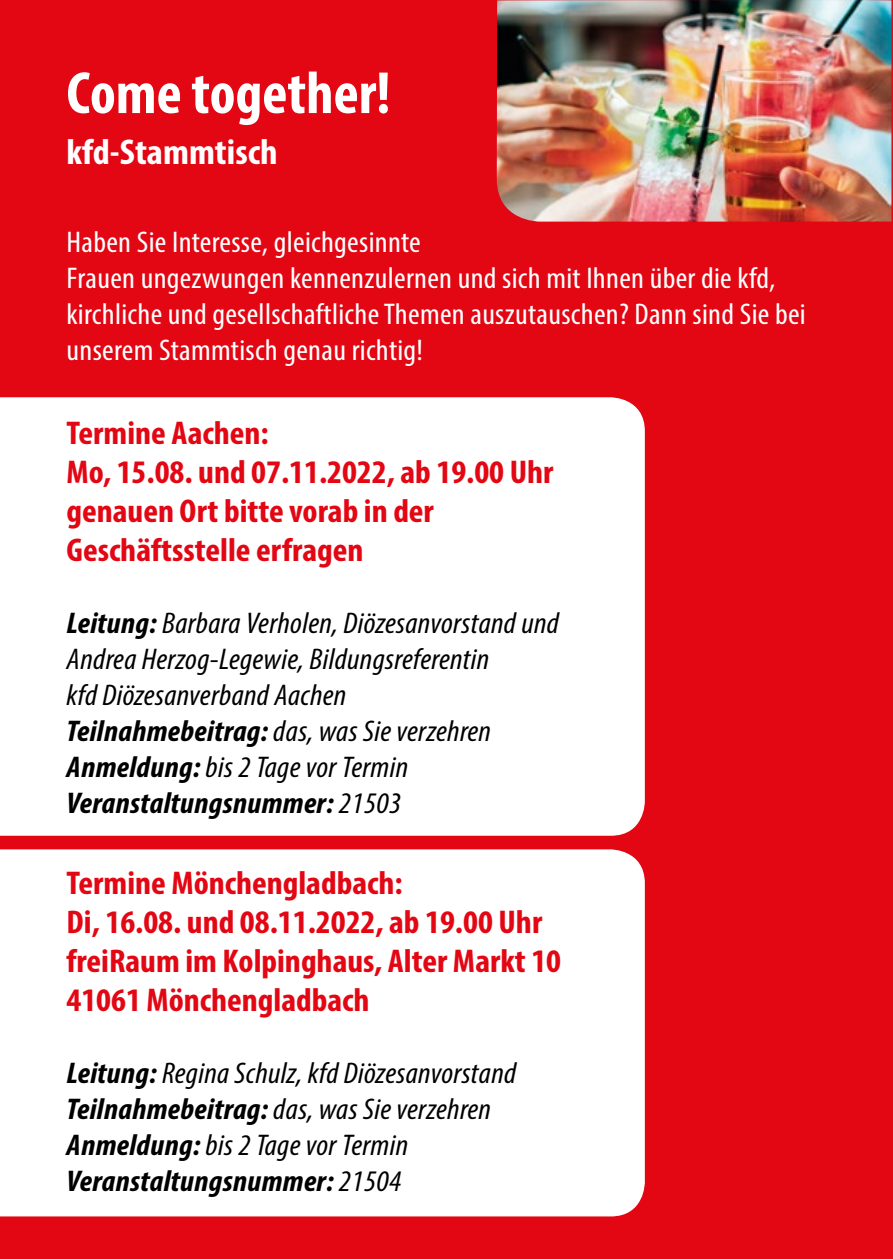
<style>
.page{position:relative;width:893px;height:1259px;background:#fff}
.page>*{position:absolute;margin:0;border:0;box-sizing:border-box;transform-origin:0 0}
.t1{font:700 condensed 60px "Myriad Pro";color:#fff}
.t2{font:700 condensed 36px "Myriad Pro";color:#fff;scale:1.06 1}
.t3{font:700 condensed 33px/39px "Myriad Pro";color:#e30613;scale:1.06 1}
.t4{font:italic condensed 30px/36px "Myriad Pro";letter-spacing:.01em;color:#000;scale:1.06 1}
.t5{font:condensed 30px/36px "Myriad Pro";letter-spacing:.01em;color:#fff;scale:1.06 1}
.s1{font-weight:700}
</style>
<div class="page">
<div style="left:0;top:0;width:892px;height:1259px;background:#e30613"></div>
<div style="left:0;top:849px;width:645px;height:367px;background:#fff"></div>
<div style="left:0;top:397px;width:645px;height:438px;background:#fff"></div>
<img style="left:497px;top:0;width:394px;height:222px">
<h1 class="t1" style="left:67px;top:56px;width:325px">Come together!</h1>
<p class="t2" style="left:67px;top:129px;width:201px">kfd-Stammtisch</p>
<p class="t5" style="left:67px;top:224px;width:699px">Haben Sie Interesse, gleichgesinnte<br>Frauen ungezwungen kennenzulernen und sich mit Ihnen über die kfd, kirchliche und gesellschaftliche Themen auszutauschen? Dann sind Sie bei unserem Stammtisch genau richtig!</p>
<p class="t3" style="left:67px;top:412px;width:461px">Termine Aachen:<br>Mo, 15.08. und 07.11.2022, ab 19.00 Uhr genauen Ort bitte vorab in der<br>Geschäftsstelle erfragen</p>
<p class="t4" style="left:67px;top:604px;width:466px"><span class="s1">Leitung:</span> Barbara Verholen, Diözesanvorstand und Andrea Herzog-Legewie, Bildungsreferentin<br>kfd Diözesanverband Aachen<br><span class="s1">Teilnahmebeitrag:</span> das, was Sie verzehren <span class="s1">Anmeldung:</span> bis 2 Tage vor Termin <span class="s1">Veranstaltungsnummer:</span> 21503</p>
<p class="t3" style="left:67px;top:862px;width:468px">Termine Mönchengladbach:<br>Di, 16.08. und 08.11.2022, ab 19.00 Uhr freiRaum im Kolpinghaus, Alter Markt 10<br>41061 Mönchengladbach</p>
<p class="t4" style="left:67px;top:1054px;width:426px"><span class="s1">Leitung:</span> Regina Schulz, kfd Diözesanvorstand <span class="s1">Teilnahmebeitrag:</span> das, was Sie verzehren <span class="s1">Anmeldung:</span> bis 2 Tage vor Termin <span class="s1">Veranstaltungsnummer:</span> 21504</p>
</div>
